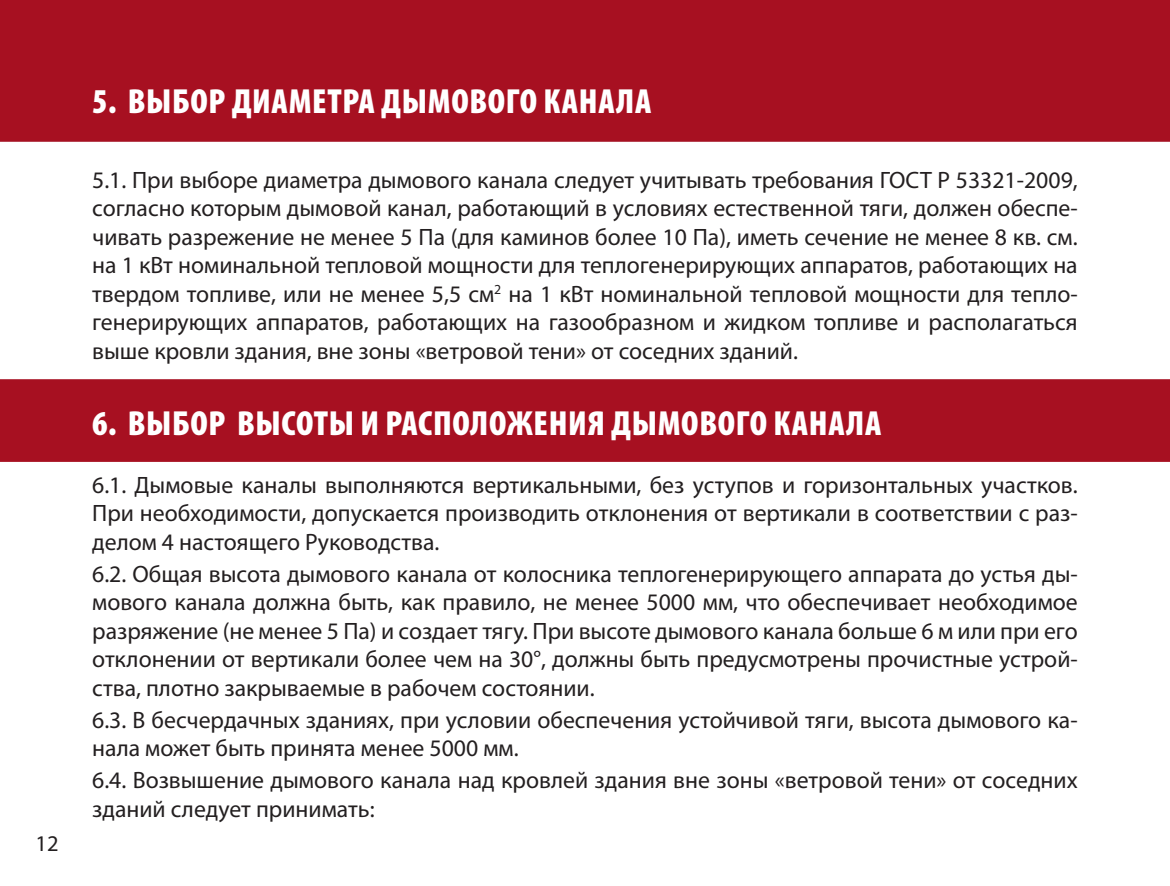
<style>
.page{position:relative;width:1170px;height:886px;background:#fff}
.page>*{position:absolute;margin:0;border:0;box-sizing:border-box;transform-origin:0 0}
.t1{font:900 condensed 35px "Myriad Pro";letter-spacing:.02em;color:#fff}
.t2{font:23.75px/28.5px "Myriad Pro";color:#231f20;text-align:justify}
.t3{font:22.5px "Myriad Pro";color:#231f20}
</style>
<div class="page">
<div style="left:0;top:0;width:1169px;height:142px;background:#a71021"></div>
<div style="left:0;top:379px;width:1169px;height:83px;background:#a71021"></div>
<p class="t3" style="left:35px;top:832px;width:25px">12</p>
<h1 class="t1" style="left:92px;top:85px;width:561px">5. ВЫБОР ДИАМЕТРА ДЫМОВОГО КАНАЛА</h1>
<p class="t2" style="left:92px;top:166px;width:987px">5.1. При выборе диаметра дымового канала следует учитывать требования ГОСТ Р 53321-2009, согласно которым дымовой канал, работающий в условиях естественной тяги, должен обеспе&shy;чивать разрежение не менее 5 Па (для каминов более 10 Па), иметь сечение не менее 8 кв. см. на 1 кВт номинальной тепловой мощности для теплогенерирующих аппаратов, работающих на твердом топливе, или не менее 5,5 см<sup>2</sup> на 1 кВт номинальной тепловой мощности для тепло&shy;генерирующих аппаратов, работающих на газообразном и жидком топливе и располагаться выше кровли здания, вне зоны «ветровой тени» от соседних зданий.</p>
<h1 class="t1" style="left:92px;top:406px;width:790px">6. ВЫБОР ВЫСОТЫ И РАСПОЛОЖЕНИЯ ДЫМОВОГО КАНАЛА</h1>
<p class="t2" style="left:92px;top:471px;width:987px">6.1. Дымовые каналы выполняются вертикальными, без уступов и горизонтальных участков.<br>При необходимости, допускается производить отклонения от вертикали в соответствии с раз&shy;делом 4 настоящего Руководства.</p>
<p class="t2" style="left:92px;top:560px;width:987px">6.2. Общая высота дымового канала от колосника теплогенерирующего аппарата до устья ды&shy;мового канала должна быть, как правило, не менее 5000 мм, что обеспечивает необходимое разряжение (не менее 5 Па) и создает тягу. При высоте дымового канала больше 6 м или при его отклонении от вертикали более чем на 30°, должны быть предусмотрены прочистные устрой&shy;ства, плотно закрываемые в рабочем состоянии.</p>
<p class="t2" style="left:92px;top:706px;width:986px">6.3. В бесчердачных зданиях, при условии обеспечения устойчивой тяги, высота дымового ка&shy;нала может быть принята менее 5000 мм.</p>
<p class="t2" style="left:92px;top:767px;width:986px">6.4. Возвышение дымового канала над кровлей здания вне зоны «ветровой тени» от соседних зданий следует принимать:</p>
</div>
